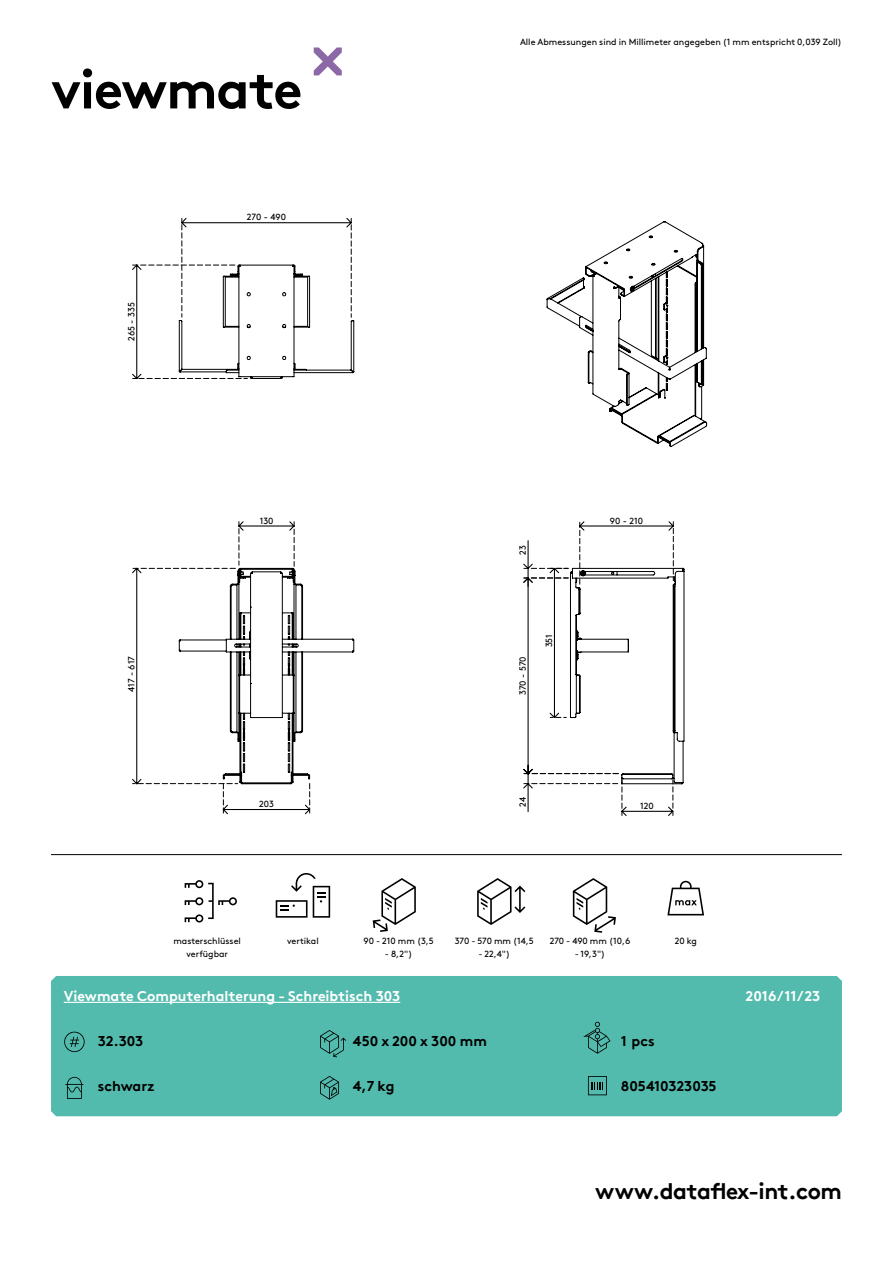
<style>
.page{position:relative;width:893px;height:1263px;background:#fff}
.page>*{position:absolute;margin:0;border:0;box-sizing:border-box;transform-origin:0 0}
.hoofdstuk{font:700 54px "Brown Pro TT";letter-spacing:-.02em;color:#000}
.t1{font:700 22.5px "Brown Pro TT";letter-spacing:-.02em;color:#000}
.t2{font:700 14.25px "Brown Pro TT";color:#fff}
.specificaties{font:700 14.25px "Brown Pro TT";color:#000}
.t3{font:9px/12.8px "Brown";color:#000;text-align:center}
.t4{font:9px "Brown Pro TT Regular Alt";color:#000}
.t5{font:9px "Brown";letter-spacing:-.02em;color:#000}
</style>
<div class="page">
<svg style="left:314px;top:47px;width:28px;height:28px"></svg>
<hr style="left:51px;top:854px;width:791px;height:1px;background:#000">
<svg style="left:185px;top:880px;width:52px;height:42px"></svg>
<svg style="left:276px;top:873px;width:54px;height:45px"></svg>
<svg style="left:373px;top:878px;width:43px;height:54px"></svg>
<svg style="left:477px;top:878px;width:48px;height:47px"></svg>
<svg style="left:573px;top:878px;width:43px;height:55px"></svg>
<svg style="left:667px;top:881px;width:37px;height:34px"></svg>
<div style="left:51px;top:976px;width:791px;height:140px;background:#53bbad"></div>
<svg style="left:133px;top:521px;width:222px;height:294px"></svg>
<svg style="left:133px;top:218px;width:222px;height:161px"></svg>
<svg style="left:546px;top:221px;width:161px;height:226px"></svg>
<svg style="left:523px;top:521px;width:162px;height:295px"></svg>
<svg style="left:64px;top:1032px;width:21px;height:20px"></svg>
<svg style="left:65px;top:1077px;width:18px;height:22px"></svg>
<svg style="left:320px;top:1030px;width:26px;height:27px"></svg>
<svg style="left:583px;top:1022px;width:27px;height:32px"></svg>
<svg style="left:320px;top:1076px;width:19px;height:24px"></svg>
<svg style="left:588px;top:1076px;width:19px;height:19px"></svg>
<hr style="left:64px;top:1002px;width:336px;height:1px;background:#fff">
<p class="hoofdstuk" style="left:51px;top:46px;width:253px">viewmate</p>
<p class="t4" style="left:125px;top:341px;width:40px;rotate:-90deg">265 - 335</p>
<p class="t4" style="left:247px;top:210px;width:41px">270 - 490</p>
<p class="t3" style="left:520px;top:34px;width:323px">Alle Abmessungen sind in Millimeter angegeben (1 mm entspricht 0,039 Zoll)</p>
<p class="t4" style="left:125px;top:692px;width:37px;rotate:-90deg">417 - 617</p>
<p class="t4" style="left:260px;top:514px;width:15px">130</p>
<p class="t4" style="left:259px;top:797px;width:16px">203</p>
<p class="t4" style="left:516px;top:555px;width:11px;rotate:-90deg">23</p>
<p class="t4" style="left:516px;top:695px;width:40px;rotate:-90deg">370 - 570</p>
<p class="t4" style="left:542px;top:647px;width:15px;rotate:-90deg">351</p>
<p class="t4" style="left:516px;top:807px;width:11px;rotate:-90deg">24</p>
<p class="t4" style="left:610px;top:514px;width:35px">90 - 210</p>
<p class="t4" style="left:640px;top:799px;width:15px">120</p>
<p class="t3" style="left:173px;top:934px;width:69px">masterschlüssel verfügbar</p>
<p class="t3" style="left:287px;top:934px;width:33px">vertikal</p>
<p class="t3" style="left:364px;top:934px;width:72px">90 - 210 mm (3,5</p>
<p class="t3" style="left:385px;top:946px;width:29px">- 8,2")</p>
<p class="t5" style="left:455px;top:934px;width:81px">370 - 570 mm (14,5</p>
<p class="t3" style="left:479px;top:946px;width:33px">- 22,4")</p>
<p class="t3" style="left:550px;top:934px;width:82px">270 - 490 mm (10,6</p>
<p class="t3" style="left:575px;top:946px;width:32px">- 19,3")</p>
<p class="t3" style="left:675px;top:934px;width:24px">20 kg</p>
<h3 class="t2" style="left:64px;top:985px;width:338px">Viewmate Computerhalterung - Schreibtisch 303</h3>
<h3 class="t2" style="left:746px;top:985px;width:76px">2016/11/23</h3>
<h3 class="specificaties" style="left:98px;top:1029px;width:47px">32.303</h3>
<p class="specificaties" style="left:98px;top:1074px;width:58px">schwarz</p>
<p class="specificaties" style="left:353px;top:1029px;width:135px">450 x 200 x 300 mm</p>
<p class="specificaties" style="left:621px;top:1029px;width:35px">1 pcs</p>
<p class="specificaties" style="left:353px;top:1074px;width:43px">4,7 kg</p>
<h3 class="specificaties" style="left:621px;top:1074px;width:97px">805410323035</h3>
<h2 class="t1" style="left:595px;top:1173px;width:248px">www.dataflex-int.com</h2>
</div>
